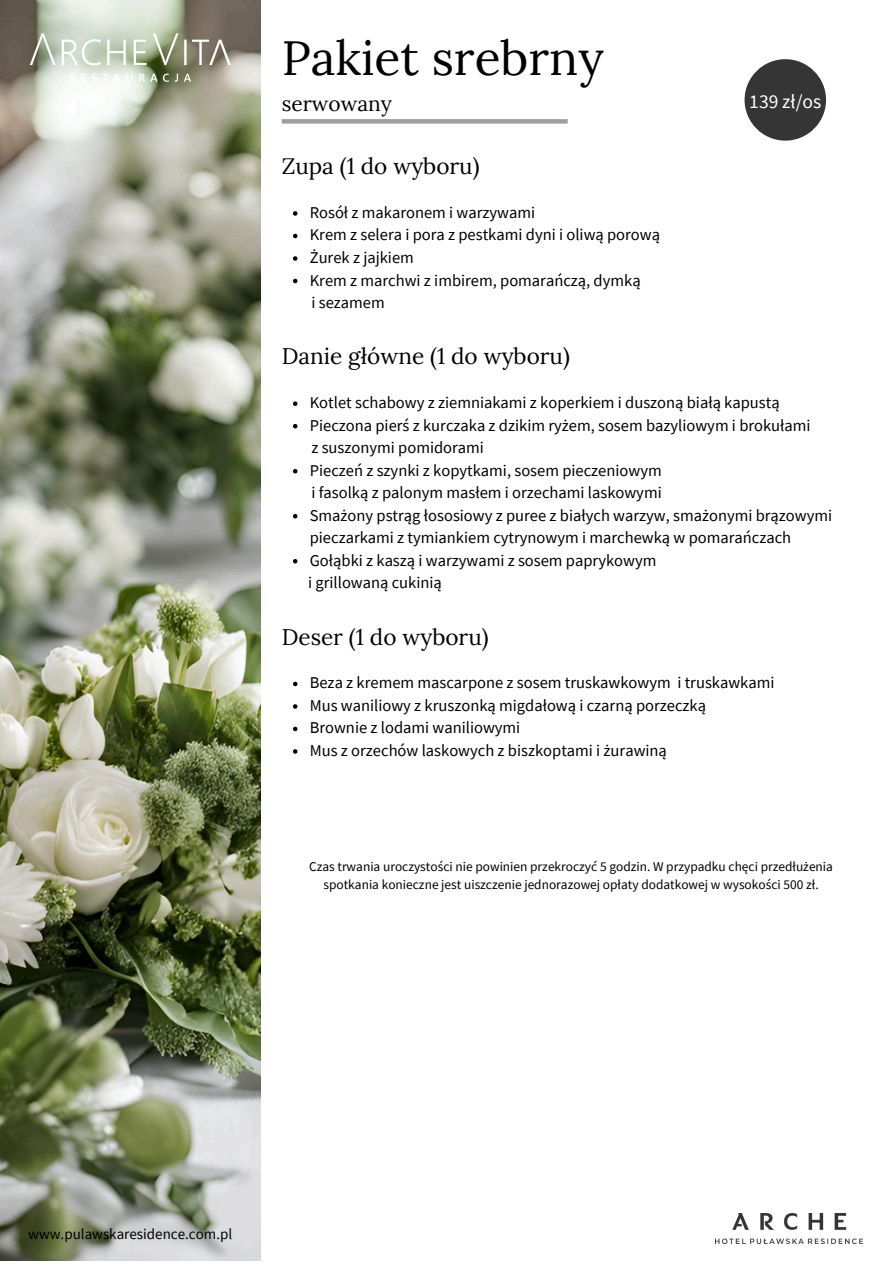
<style>
.page{position:relative;width:894px;height:1264px;background:#fff}
.page>*{position:absolute;margin:0;border:0;box-sizing:border-box;transform-origin:0 0}
.t1{font:47.85px "Lora";color:#000}
.t2{font:22.5px "Lora";color:#000}
.t3{font:20.85px "Lora";color:#000}
.t4{font:19.5px "Source Sans Pro";color:#fff}
.t5{font:16.5px/22.5px "Source Sans Pro";color:#000}
.t6{font:15px "Source Sans Pro";color:#000}
.t7{font:13.35px/17.9px "Source Sans Pro";color:#000;text-align:center}
</style>
<div class="page">
<svg style="left:293px;top:211px;width:4px;height:5px"></svg>
<svg style="left:293px;top:234px;width:4px;height:4px"></svg>
<svg style="left:293px;top:256px;width:4px;height:5px"></svg>
<svg style="left:293px;top:279px;width:4px;height:4px"></svg>
<svg style="left:293px;top:401px;width:4px;height:5px"></svg>
<svg style="left:293px;top:424px;width:4px;height:4px"></svg>
<svg style="left:293px;top:469px;width:4px;height:4px"></svg>
<svg style="left:293px;top:514px;width:4px;height:4px"></svg>
<svg style="left:293px;top:559px;width:4px;height:4px"></svg>
<svg style="left:293px;top:681px;width:4px;height:5px"></svg>
<svg style="left:293px;top:704px;width:4px;height:4px"></svg>
<svg style="left:293px;top:726px;width:4px;height:5px"></svg>
<svg style="left:293px;top:749px;width:4px;height:4px"></svg>
<img style="left:0;top:0;width:260px;height:1260px">
<svg style="left:744px;top:59px;width:81px;height:81px;fill:#353535"></svg>
<div style="left:281px;top:119px;width:286px;height:5px;background:#9d9e9e"></div>
<svg style="left:30px;top:33px;width:201px;height:32px;background:#afb5a2"></svg>
<svg style="left:69px;top:74px;width:17px;height:8px"></svg>
<svg style="left:92px;top:74px;width:5px;height:8px"></svg>
<svg style="left:103px;top:74px;width:17px;height:8px"></svg>
<svg style="left:126px;top:74px;width:6px;height:8px"></svg>
<svg style="left:139px;top:74px;width:18px;height:8px"></svg>
<svg style="left:163px;top:74px;width:15px;height:8px"></svg>
<svg style="left:184px;top:74px;width:7px;height:8px"></svg>
<img style="left:715px;top:1213px;width:147px;height:30px">
<p class="t1" style="left:281px;top:27px;width:323px">Pakiet srebrny</p>
<p class="t3" style="left:281px;top:90px;width:112px">serwowany</p>
<h3 class="t4" style="left:749px;top:88px;width:73px">139 zł/os</h3>
<h1 class="t2" style="left:281px;top:151px;width:199px">Zupa (1 do wyboru)</h1>
<h2 class="t5" style="left:310px;top:201px;width:227px">Rosół z makaronem i warzywami</h2>
<p class="t5" style="left:310px;top:223px;width:352px">Krem z selera i pora z pestkami dyni i oliwą porową</p>
<p class="t5" style="left:310px;top:246px;width:106px">Żurek z jajkiem</p>
<p class="t5" style="left:310px;top:268px;width:332px">Krem z marchwi z imbirem, pomarańczą, dymką</p>
<p class="t5" style="left:311px;top:291px;width:75px">i sezamem</p>
<h4 class="t2" style="left:281px;top:341px;width:289px">Danie główne (1 do wyboru)</h4>
<h2 class="t5" style="left:310px;top:391px;width:471px">Kotlet schabowy z ziemniakami z koperkiem i duszoną białą kapustą</h2>
<p class="t5" style="left:310px;top:413px;width:502px">Pieczona pierś z kurczaka z dzikim ryżem, sosem bazyliowym i brokułami</p>
<p class="t5" style="left:311px;top:436px;width:174px">z suszonymi pomidorami</p>
<h4 class="t5" style="left:310px;top:458px;width:353px">Pieczeń z szynki z kopytkami, sosem pieczeniowym</h4>
<p class="t5" style="left:311px;top:481px;width:352px">i fasolką z palonym masłem i orzechami laskowymi</p>
<h4 class="t5" style="left:310px;top:503px;width:524px">Smażony pstrąg łososiowy z puree z białych warzyw, smażonymi brązowymi pieczarkami z tymiankiem cytrynowym i marchewką w pomarańczach</h4>
<p class="t5" style="left:310px;top:548px;width:348px">Gołąbki z kaszą i warzywami z sosem paprykowym</p>
<p class="t5" style="left:308px;top:571px;width:135px">i grillowaną cukinią</p>
<h4 class="t2" style="left:281px;top:622px;width:208px">Deser (1 do wyboru)</h4>
<h2 class="t5" style="left:310px;top:671px;width:466px">Beza z kremem mascarpone z sosem truskawkowym i truskawkami</h2>
<p class="t5" style="left:310px;top:694px;width:397px">Mus waniliowy z kruszonką migdałową i czarną porzeczką</p>
<p class="t5" style="left:310px;top:716px;width:212px">Brownie z lodami waniliowymi</p>
<p class="t5" style="left:310px;top:739px;width:358px">Mus z orzechów laskowych z biszkoptami i żurawiną</p>
<p class="t7" style="left:309px;top:857px;width:525px">Czas trwania uroczystości nie powinien przekroczyć 5 godzin. W przypadku chęci przedłużenia spotkania konieczne jest uiszczenie jednorazowej opłaty dodatkowej w wysokości 500 zł.</p>
<p class="t6" style="left:28px;top:1223px;width:205px">www.pulawskaresidence.com.pl</p>
</div>
